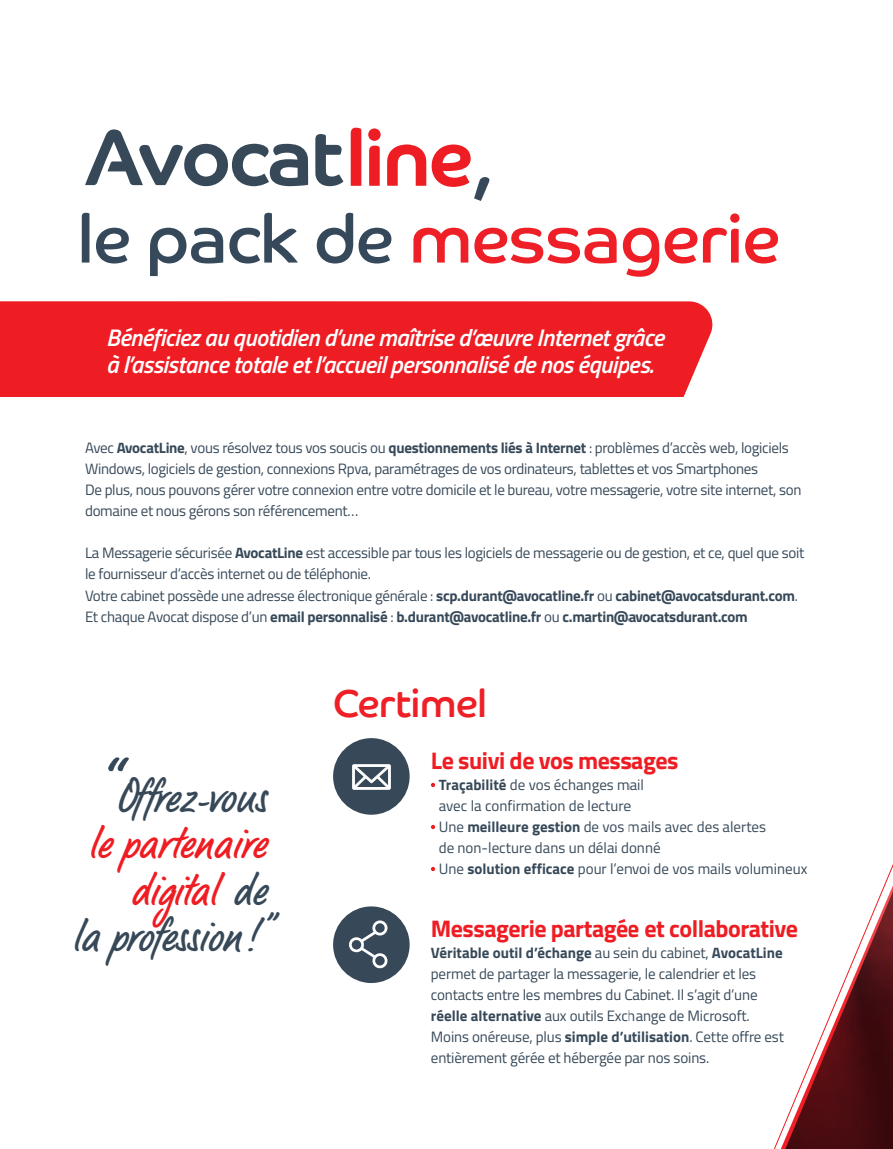
<style>
.page{position:relative;width:893px;height:1149px;background:#fff}
.page>*{position:absolute;margin:0;border:0;box-sizing:border-box;transform-origin:0 0}
.t1{font:77.85px "LP Bambus";color:#36495b}
.t2{font:67.5px "Co Headline";letter-spacing:-.005em;color:#ee1f26}
.t3{font:48px/46.5px "LP Bambus";color:#ee1d23;text-align:right}
.t4{font:48px "LP Bambus";color:#374959}
.t5{font:39px "Co Headline";letter-spacing:-.005em;color:#ee1f26}
.t6{font:italic 600 24px/27px "Titillium Web";letter-spacing:-.02em;color:#fff}
.t7{font:700 24px "Titillium Web";letter-spacing:-.02em;color:#ee1d23}
.t8{font:15px/21px "Titillium Web";letter-spacing:-.02em;color:#374959}
.t9{font:15px/21px "Titillium Web";color:#374959}
.s1{color:#36495b}
.s2{font-weight:700}
.s3{color:#374959}
</style>
<div class="page">
<div style="left:0;top:301px;width:709px;height:95px;background:#ee1d23"></div>
<svg style="left:387px;top:144px;width:39px;height:42px"></svg>
<svg style="left:315px;top:134px;width:28px;height:52px"></svg>
<svg style="left:351px;top:128px;width:10px;height:58px"></svg>
<svg style="left:368px;top:128px;width:13px;height:58px"></svg>
<svg style="left:85px;top:129px;width:223px;height:57px"></svg>
<svg style="left:432px;top:144px;width:58px;height:57px"></svg>
<svg style="left:431px;top:782px;width:4px;height:4px"></svg>
<svg style="left:431px;top:824px;width:4px;height:4px"></svg>
<svg style="left:431px;top:867px;width:4px;height:3px"></svg>
<div style="left:333px;top:738px;width:77px;height:76px;background:#374959;border-radius:50%"></div>
<svg style="left:352px;top:764px;width:39px;height:25px"></svg>
<div style="left:333px;top:906px;width:77px;height:76px;background:#374959;border-radius:50%"></div>
<svg style="left:349px;top:920px;width:39px;height:49px"></svg>
<svg style="left:629px;top:313px;width:264px;height:835px"></svg>
<h2 class="t2" style="left:78px;top:200px;width:704px"><span class="s1">le pack de</span> messagerie</h2>
<h3 class="t6" style="left:106px;top:322px;width:560px">Bénéficiez au quotidien d’une maîtrise d’œuvre Internet grâce à l’assistance totale et l’accueil personnalisé de nos équipes.</h3>
<p class="t8" style="left:85px;top:437px;width:718px">Avec <span class="s2">AvocatLine</span>, vous résolvez tous vos soucis ou <span class="s2">questionnements liés à Internet</span> : problèmes d’accès web, logiciels Windows, logiciels de gestion, connexions Rpva, paramétrages de vos ordinateurs, tablettes et vos Smartphones<br>De plus, nous pouvons gérer votre connexion entre votre domicile et le bureau, votre messagerie, votre site internet, son domaine et nous gérons son référencement…</p>
<p class="t8" style="left:85px;top:542px;width:721px">La Messagerie sécurisée <span class="s2">AvocatLine</span> est accessible par tous les logiciels de messagerie ou de gestion, et ce, quel que soit le fournisseur d’accès internet ou de téléphonie.<br>Votre cabinet possède une adresse électronique générale : <span class="s2">scp.durant@avocatline.fr</span> ou <span class="s2">cabinet@avocatsdurant.com</span>.<br>Et chaque Avocat dispose d’un <span class="s2">email personnalisé</span> : <span class="s2">b.durant@avocatline.fr</span> ou <span class="s2">c.martin@avocatsdurant.com</span></p>
<h1 class="t1" style="left:85px;top:748px;width:21px">“</h1>
<h3 class="t4" style="left:115px;top:766px;width:152px">Offrez-vous</h3>
<h3 class="t3" style="left:72px;top:823px;width:196px">le partenaire digital <span class="s3">de<br>la profession!”</span></h3>
<h3 class="t5" style="left:333px;top:680px;width:155px">Certimel</h3>
<h3 class="t7" style="left:431px;top:741px;width:249px">Le suivi de vos messages</h3>
<p class="t9" style="left:439px;top:773px;width:370px"><span class="s2">Traçabilité</span> de vos échanges mail<br>avec la confirmation de lecture<br>Une <span class="s2">meilleure gestion</span> de vos mails avec des alertes<br>de non-lecture dans un délai donné<br>Une <span class="s2">solution efficace</span> pour l’envoi de vos mails volumineux</p>
<h3 class="t7" style="left:431px;top:909px;width:369px">Messagerie partagée et collaborative</h3>
<p class="t8" style="left:431px;top:941px;width:355px"><span class="s2">Véritable outil d’échange</span> au sein du cabinet, <span class="s2">AvocatLine </span>permet de partager la messagerie, le calendrier et les contacts entre les membres du Cabinet. Il s’agit d’une <span class="s2">réelle alternative</span> aux outils Exchange de Microsoft.<br>Moins onéreuse, plus <span class="s2">simple d’utilisation</span>. Cette offre est entièrement gérée et hébergée par nos soins.</p>
</div>
